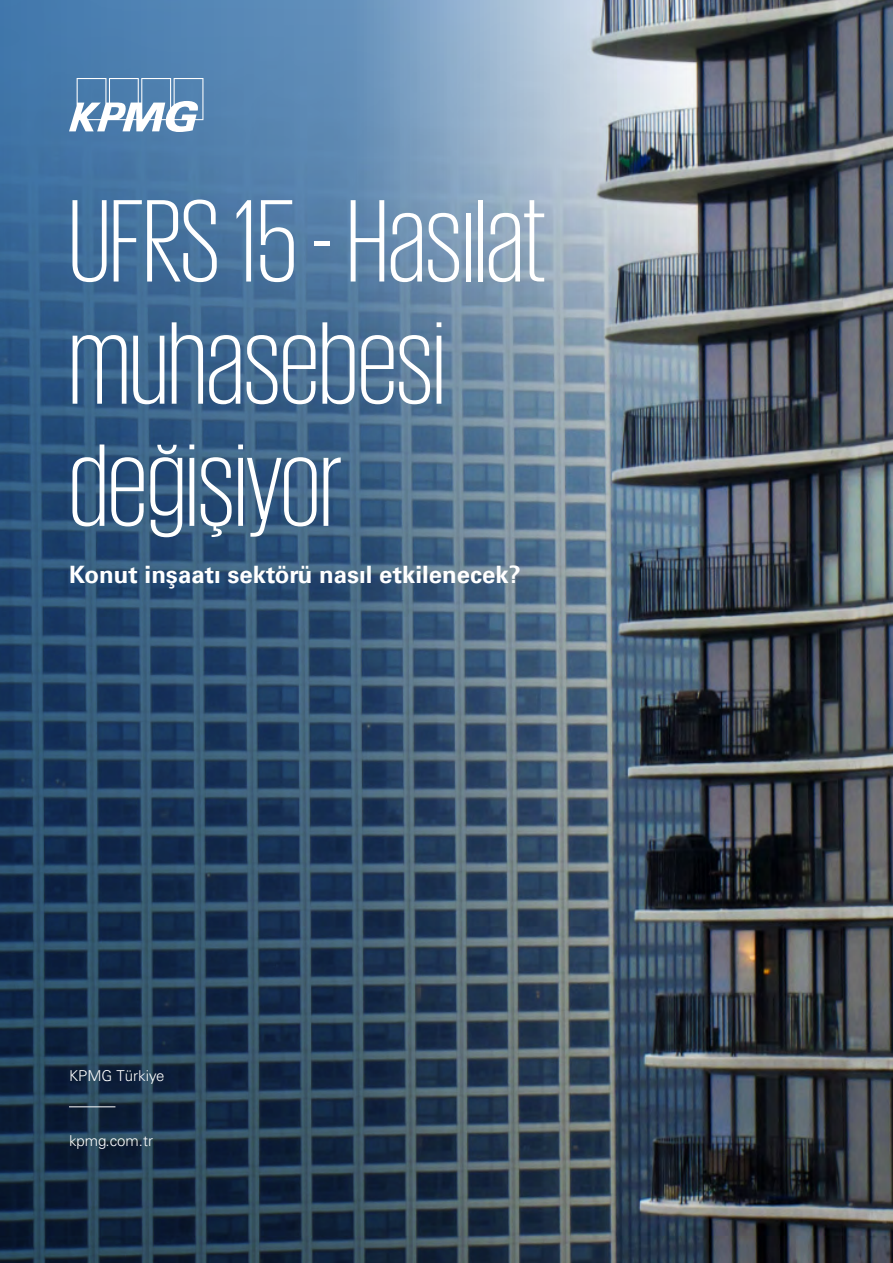
<style>
.page{position:relative;width:893px;height:1263px;background:#fff}
.page>*{position:absolute;margin:0;border:0;box-sizing:border-box;transform-origin:0 0}
.t1{font:300 120px/122.1px "KPMG";color:#fff}
.t2{font:700 24px "Universfor KPMG";color:#fff}
.t3{font:15px "Univers Light Tr";color:#fff}
</style>
<div class="page">
<img style="left:693px;top:0;width:200px;height:1263px">
<img style="left:0;top:0;width:693px;height:1263px">
<svg style="left:69px;top:78px;width:134px;height:54px"></svg>
<hr style="left:69px;top:1106px;width:46px;height:1px;background:#fff">
<h1 class="t1" style="left:69px;top:177px;width:479px">UFRS 15 - Hasılat muhasebesi değişiyor</h1>
<p class="t2" style="left:69px;top:560px;width:453px">Konut inşaatı sektörü nasıl etkilenecek?</p>
<p class="t3" style="left:69px;top:1067px;width:97px">KPMG Türkiye</p>
<p class="t3" style="left:69px;top:1132px;width:85px">kpmg.com.tr</p>
</div>
